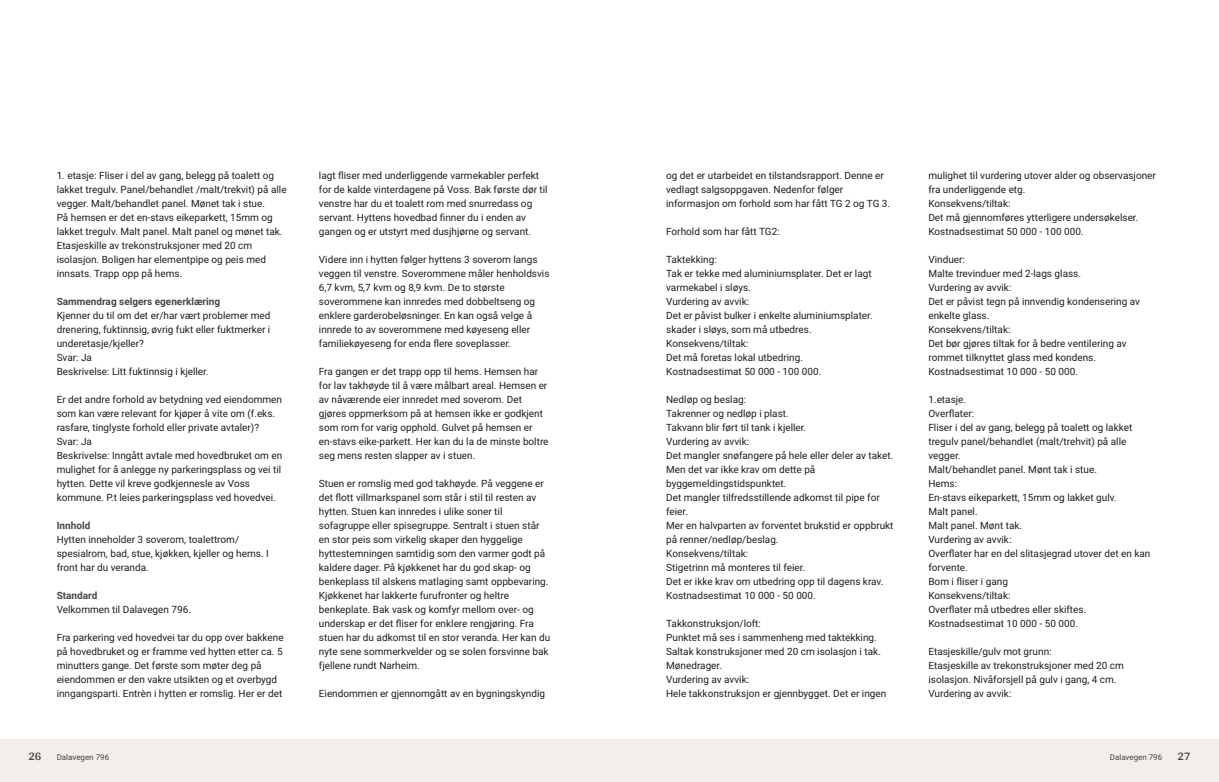
<style>
.page{position:relative;width:1219px;height:782px;background:#fff}
.page>*{position:absolute;margin:0;border:0;box-sizing:border-box;transform-origin:0 0}
.t1{font:700 12px "Arya";color:#414749}
.t2{font:10px/14px "Roboto";color:#1d1d1b}
.t3{font:700 10px "Roboto";color:#414749}
.t4{font:8px "Roboto";color:#414749}
</style>
<div class="page">
<div style="left:0;top:739px;width:612px;height:42px;background:#f2eeea"></div>
<div style="left:607px;top:739px;width:612px;height:42px;background:#f2eeea"></div>
<p class="t2" style="left:57px;top:167px;width:231px">1. etasje: Fliser i del av gang, belegg på toalett og lakket tregulv. Panel/behandlet /malt/trekvit) på alle vegger. Malt/behandlet panel. Mønet tak i stue.<br>På hemsen er det en‑stavs eikeparkett, 15mm og lakket tregulv. Malt panel. Malt panel og mønet tak.<br>Etasjeskille av trekonstruksjoner med 20 cm isolasjon. Boligen har elementpipe og peis med innsats. Trapp opp på hems.</p>
<p class="t3" style="left:57px;top:294px;width:165px">Sammendrag selgers egenerklæring</p>
<p class="t2" style="left:57px;top:307px;width:215px">Kjenner du til om det er/har vært problemer med drenering, fuktinnsig, øvrig fukt eller fuktmerker i underetasje/kjeller?<br>Svar: Ja<br>Beskrivelse: Litt fuktinnsig i kjeller.</p>
<p class="t2" style="left:57px;top:391px;width:227px">Er det andre forhold av betydning ved eiendommen som kan være relevant for kjøper å vite om (f.eks. rasfare, tinglyste forhold eller private avtaler)?<br>Svar: Ja<br>Beskrivelse: Inngått avtale med hovedbruket om en mulighet for å anlegge ny parkeringsplass og vei til hytten. Dette vil kreve godkjennesle av Voss kommune. P.t leies parkeringsplass ved hovedvei.</p>
<p class="t3" style="left:57px;top:518px;width:35px">Innhold</p>
<p class="t2" style="left:57px;top:531px;width:214px">Hytten inneholder 3 soverom, toalettrom/ spesialrom, bad, stue, kjøkken, kjeller og hems. I front har du veranda.</p>
<p class="t3" style="left:57px;top:588px;width:42px">Standard</p>
<p class="t2" style="left:57px;top:601px;width:136px">Velkommen til Dalavegen 796.</p>
<p class="t2" style="left:57px;top:629px;width:229px">Fra parkering ved hovedvei tar du opp over bakkene på hovedbruket og er framme ved hytten etter ca. 5 minutters gange. Det første som møter deg på eiendommen er den vakre utsikten og et overbygd inngangsparti. Entrèn i hytten er romslig. Her er det</p>
<p class="t1" style="left:28px;top:749px;width:15px">26</p>
<p class="t4" style="left:57px;top:751px;width:54px">Dalavegen 796</p>
<p class="t2" style="left:319px;top:167px;width:230px">lagt fliser med underliggende varmekabler perfekt for de kalde vinterdagene på Voss. Bak første dør til venstre har du et toalett rom med snurredass og servant. Hyttens hovedbad finner du i enden av gangen og er utstyrt med dusjhjørne og servant.</p>
<p class="t2" style="left:319px;top:251px;width:232px">Videre inn i hytten følger hyttens 3 soverom langs veggen til venstre. Soverommene måler henholdsvis 6,7 kvm, 5,7 kvm og 8,9 kvm. De to største soverommene kan innredes med dobbeltseng og enklere garderobeløsninger. En kan også velge å innrede to av soverommene med køyeseng eller familiekøyeseng for enda flere soveplasser.</p>
<p class="t2" style="left:319px;top:363px;width:231px">Fra gangen er det trapp opp til hems. Hemsen har for lav takhøyde til å være målbart areal. Hemsen er av nåværende eier innredet med soverom. Det gjøres oppmerksom på at hemsen ikke er godkjent som rom for varig opphold. Gulvet på hemsen er en‑stavs eike‑parkett. Her kan du la de minste boltre seg mens resten slapper av i stuen.</p>
<p class="t2" style="left:319px;top:475px;width:233px">Stuen er romslig med god takhøyde. På veggene er det flott villmarkspanel som står i stil til resten av hytten. Stuen kan innredes i ulike soner til sofagruppe eller spisegruppe. Sentralt i stuen står en stor peis som virkelig skaper den hyggelige hyttestemningen samtidig som den varmer godt på kaldere dager. På kjøkkenet har du god skap‑ og benkeplass til alskens matlaging samt oppbevaring.<br>Kjøkkenet har lakkerte furufronter og heltre benkeplate. Bak vask og komfyr mellom over‑ og underskap er det fliser for enklere rengjøring. Fra stuen har du adkomst til en stor veranda. Her kan du nyte sene sommerkvelder og se solen forsvinne bak fjellene rundt Narheim.</p>
<p class="t2" style="left:319px;top:685px;width:228px">Eiendommen er gjennomgått av en bygningskyndig</p>
<p class="t2" style="left:666px;top:167px;width:226px">og det er utarbeidet en tilstandsrapport. Denne er vedlagt salgsoppgaven. Nedenfor følger informasjon om forhold som har fått TG 2 og TG 3.</p>
<p class="t2" style="left:666px;top:223px;width:115px">Forhold som har fått TG2:</p>
<p class="t2" style="left:666px;top:251px;width:208px">Taktekking:<br>Tak er tekke med aluminiumsplater. Det er lagt varmekabel i sløys.<br>Vurdering av avvik:<br>Det er påvist bulker i enkelte aluminiumsplater. skader i sløys, som må utbedres.<br>Konsekvens/tiltak:<br>Det må foretas lokal utbedring.<br>Kostnadsestimat 50 000 ‑ 100 000.</p>
<p class="t2" style="left:666px;top:391px;width:229px">Nedløp og beslag:<br>Takrenner og nedløp i plast.<br>Takvann blir ført til tank i kjeller.<br>Vurdering av avvik:<br>Det mangler snøfangere på hele eller deler av taket.<br>Men det var ikke krav om dette på byggemeldingstidspunktet.<br>Det mangler tilfredsstillende adkomst til pipe for feier.<br>Mer en halvparten av forventet brukstid er oppbrukt på renner/nedløp/beslag.<br>Konsekvens/tiltak:<br>Stigetrinn må monteres til feier.<br>Det er ikke krav om utbedring opp til dagens krav.<br>Kostnadsestimat 10 000 ‑ 50 000.</p>
<p class="t2" style="left:666px;top:615px;width:222px">Takkonstruksjon/loft:<br>Punktet må ses i sammenheng med taktekking.<br>Saltak konstruksjoner med 20 cm isolasjon i tak.<br>Mønedrager.<br>Vurdering av avvik:<br>Hele takkonstruksjon er gjennbygget. Det er ingen</p>
<p class="t2" style="left:928px;top:167px;width:229px">mulighet til vurdering utover alder og observasjoner fra underliggende etg.<br>Konsekvens/tiltak:<br>Det må gjennomføres ytterligere undersøkelser.<br>Kostnadsestimat 50 000 ‑ 100 000.</p>
<p class="t2" style="left:928px;top:251px;width:213px">Vinduer:<br>Malte trevinduer med 2‑lags glass.<br>Vurdering av avvik:<br>Det er påvist tegn på innvendig kondensering av enkelte glass.<br>Konsekvens/tiltak:<br>Det bør gjøres tiltak for å bedre ventilering av rommet tilknyttet glass med kondens.<br>Kostnadsestimat 10 000 ‑ 50 000.</p>
<p class="t2" style="left:928px;top:391px;width:223px">1.etasje.<br>Overflater:<br>Fliser i del av gang, belegg på toalett og lakket tregulv panel/behandlet (malt/trehvit) på alle vegger.<br>Malt/behandlet panel. Mønt tak i stue.<br>Hems:<br>En‑stavs eikeparkett, 15mm og lakket gulv.<br>Malt panel.<br>Malt panel. Mønt tak.<br>Vurdering av avvik:<br>Overflater har en del slitasjegrad utover det en kan forvente.<br>Bom i fliser i gang<br>Konsekvens/tiltak:<br>Overflater må utbedres eller skiftes.<br>Kostnadsestimat 10 000 ‑ 50 000.</p>
<p class="t2" style="left:928px;top:643px;width:197px">Etasjeskille/gulv mot grunn:<br>Etasjeskille av trekonstruksjoner med 20 cm isolasjon. Nivåforsjell på gulv i gang, 4 cm.<br>Vurdering av avvik:</p>
<p class="t4" style="left:1110px;top:751px;width:54px">Dalavegen 796</p>
<p class="t1" style="left:1177px;top:749px;width:15px">27</p>
</div>
